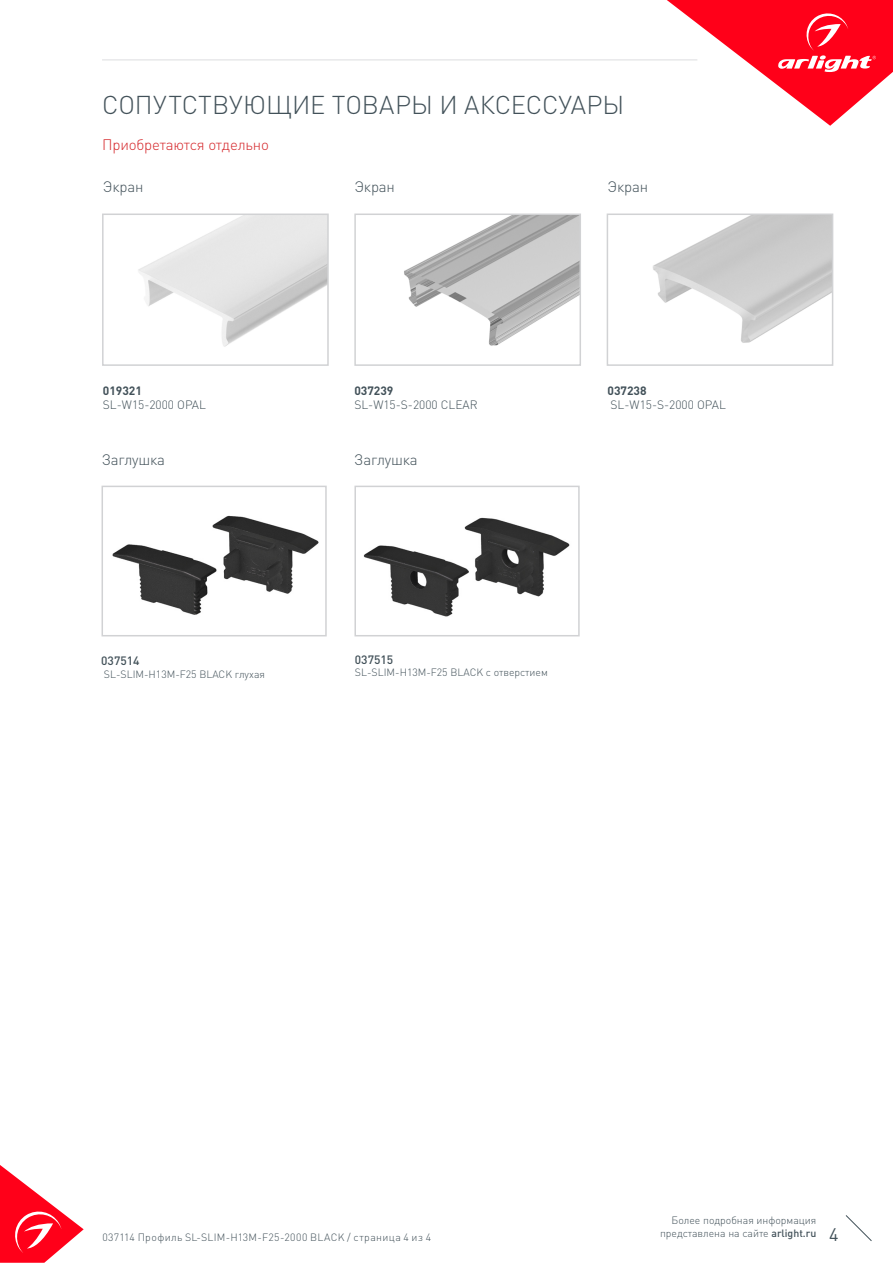
<style>
.page{position:relative;width:893px;height:1263px;background:#fff}
.page>*{position:absolute;margin:0;border:0;box-sizing:border-box;transform-origin:0 0}
.t1{font:300 25.5px "DIN Pro";color:#425159}
.t2{font:18px "DIN Pro";color:#425159}
.t3{font:300 15px "DIN Pro";letter-spacing:-.01em;color:#425159}
.t4{font:300 15px "DIN Pro";letter-spacing:-.01em;color:#d5262a}
.t5{font:300 12px "DIN Pro";color:#425159}
.t6{font:700 12px "DIN Pro";color:#425159}
.t7{font:500 12px "DIN Pro";color:#425159}
.t8{font:300 10.5px "DIN Pro";color:#425159}
.t9{font:300 10.5px "DIN Pro";letter-spacing:.03em;color:#425159}
.s1{font-weight:500}
</style>
<div class="page">
<svg style="left:0;top:1165px;width:84px;height:98px"></svg>
<svg style="left:845px;top:1215px;width:27px;height:26px"></svg>
<svg style="left:667px;top:0;width:226px;height:126px"></svg>
<hr style="left:102px;top:60px;width:595px;height:1px;background:#dcdddf">
<img style="left:112px;top:515px;width:207px;height:100px">
<div style="left:102px;top:486px;width:225px;height:150px;border:2px solid #d1d2d4"></div>
<img style="left:363px;top:517px;width:207px;height:100px">
<div style="left:354px;top:486px;width:226px;height:150px;border:2px solid #d1d2d4"></div>
<img style="left:138px;top:217px;width:188px;height:130px">
<div style="left:102px;top:214px;width:227px;height:152px;border:2px solid #d1d2d4"></div>
<img style="left:404px;top:217px;width:174px;height:129px">
<div style="left:354px;top:214px;width:227px;height:152px;border:2px solid #d1d2d4"></div>
<img style="left:653px;top:217px;width:177px;height:126px">
<div style="left:607px;top:214px;width:226px;height:152px;border:2px solid #d1d2d4"></div>
<p class="t1" style="left:102px;top:87px;width:524px">СОПУТСТВУЮЩИЕ ТОВАРЫ И АКСЕССУАРЫ</p>
<p class="t4" style="left:102px;top:134px;width:168px">Приобретаются отдельно</p>
<p class="t3" style="left:103px;top:176px;width:42px">Экран</p>
<p class="t3" style="left:354px;top:176px;width:42px">Экран</p>
<p class="t3" style="left:607px;top:176px;width:42px">Экран</p>
<p class="t6" style="left:103px;top:382px;width:41px">019321</p>
<p class="t5" style="left:103px;top:397px;width:105px">SL-W15-2000 OPAL</p>
<p class="t6" style="left:354px;top:382px;width:41px">037239</p>
<p class="t5" style="left:354px;top:397px;width:125px">SL-W15-S-2000 CLEAR</p>
<p class="t3" style="left:102px;top:449px;width:65px">Заглушка</p>
<p class="t3" style="left:354px;top:449px;width:65px">Заглушка</p>
<p class="t6" style="left:607px;top:382px;width:41px">037238</p>
<p class="t5" style="left:610px;top:397px;width:117px">SL-W15-S-2000 OPAL</p>
<p class="t7" style="left:101px;top:653px;width:40px">037514</p>
<p class="t8" style="left:104px;top:667px;width:163px">SL-SLIM-H13M-F25 BLACK глухая</p>
<p class="t7" style="left:355px;top:651px;width:40px">037515</p>
<p class="t8" style="left:355px;top:665px;width:194px">SL-SLIM-H13M-F25 BLACK с отверстием</p>
<p class="t8" style="left:672px;top:1213px;width:146px">Более подробная информация</p>
<p class="t8" style="left:660px;top:1226px;width:158px">представлена на сайте <span class="s1">arlight.ru</span></p>
<p class="t9" style="left:102px;top:1230px;width:330px">037114 Профиль SL-SLIM-H13M-F25-2000 BLACK / страница 4 из 4</p>
<h2 class="t2" style="left:829px;top:1222px;width:11px">4</h2>
</div>
